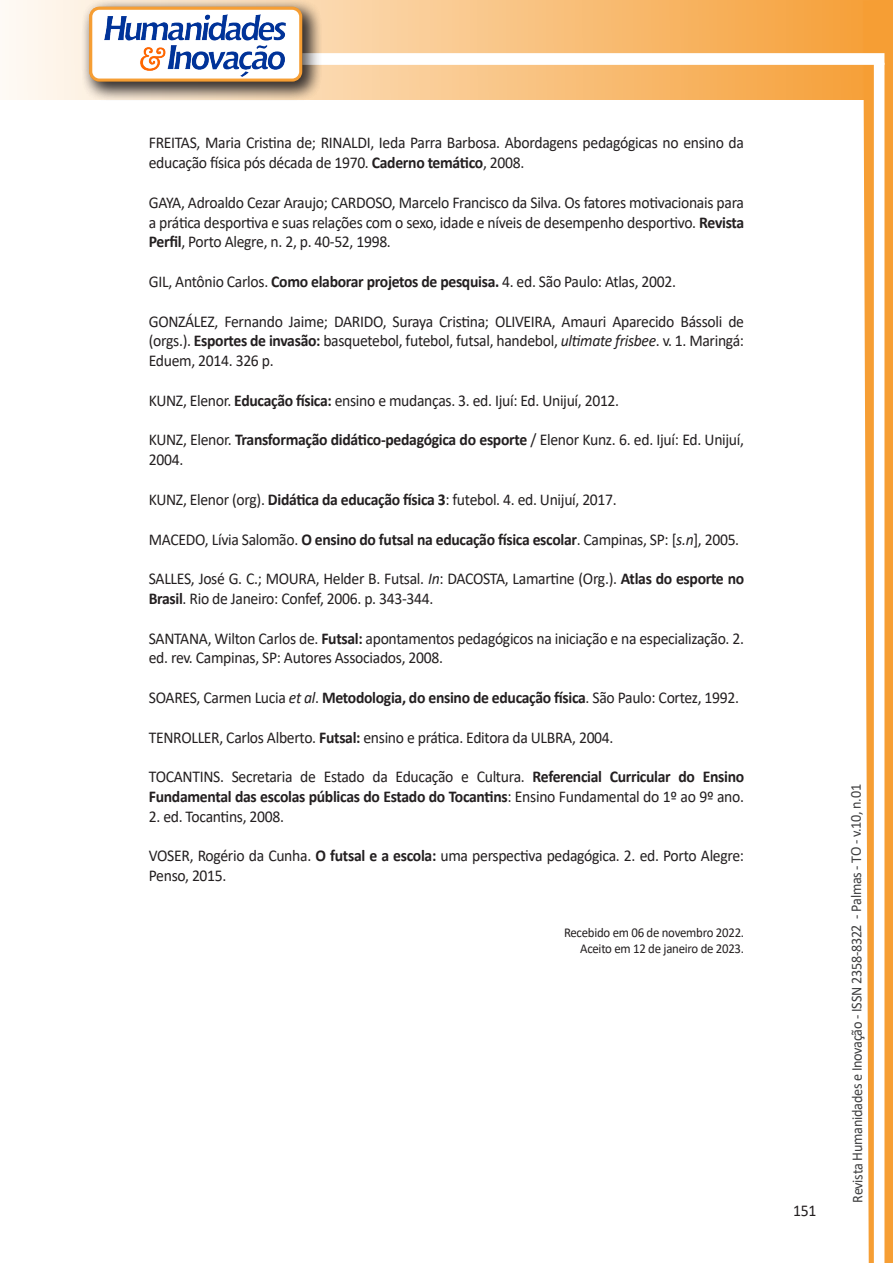
<style>
.page{position:relative;width:893px;height:1263px;background:#fff}
.page>*{position:absolute;margin:0;border:0;box-sizing:border-box;transform-origin:0 0}
.texto{font:16.5px/19.8px "Calibri";letter-spacing:-.02em;color:#231f20;scale:.95 1}
.t1{font:15px "Calibri";letter-spacing:-.025em;color:#3e3e3f;scale:.95 1}
.texto-2{font:13.5px "Calibri";letter-spacing:-.02em;color:#231f20;scale:.95 1}
.s1{font-weight:700}
.s2{font-style:italic}
</style>
<div class="page">
<svg style="left:5px;top:0;width:858px;height:100px"></svg>
<div style="left:302px;top:53px;width:582px;height:12px;background:#fff;border:2px solid #fff"></div>
<svg style="left:863px;top:0;width:30px;height:1263px"></svg>
<div style="left:81px;top:0;width:241px;height:102px;background:#231f20;opacity:.75"></div>
<div style="left:91px;top:8px;width:210px;height:72px;background:#fff;border-radius:9px"></div>
<img style="left:104px;top:14px;width:181px;height:62px">
<div style="left:89px;top:7px;width:213px;height:75px;border:3px solid #f69e34;border-radius:9px"></div>
<p class="texto" style="left:149px;top:133px;width:628px">FREITAS, Maria Cristina de; RINALDI, Ieda Parra Barbosa. Abordagens pedagógicas no ensino da educação física pós década de 1970. <span class="s1">Caderno temático</span>, 2008.</p>
<p class="texto" style="left:149px;top:192px;width:628px;text-align:justify">GAYA, Adroaldo Cezar Araujo; CARDOSO, Marcelo Francisco da Silva. Os fatores motivacionais para a prática desportiva e suas relações com o sexo, idade e níveis de desempenho desportivo. <span class="s1">Revista Perfil</span>, Porto Alegre, n. 2, p. 40-52, 1998.</p>
<p class="texto" style="left:149px;top:271px;width:556px">GIL, Antônio Carlos. <span class="s1">Como elaborar projetos de pesquisa.</span> 4. ed. São Paulo: Atlas, 2002.</p>
<p class="texto" style="left:149px;top:311px;width:628px;text-align:justify">GONZÁLEZ, Fernando Jaime; DARIDO, Suraya Cristina; OLIVEIRA, Amauri Aparecido Bássoli de (orgs.). <span class="s1">Esportes de invasão:</span> basquetebol, futebol, futsal, handebol, <span class="s2">ultimate frisbee</span>. v. 1. Maringá:<br>Eduem, 2014. 326 p.</p>
<p class="texto" style="left:149px;top:390px;width:497px">KUNZ, Elenor. <span class="s1">Educação física:</span> ensino e mudanças. 3. ed. Ijuí: Ed. Unijuí, 2012.</p>
<p class="texto" style="left:149px;top:430px;width:628px">KUNZ, Elenor. <span class="s1">Transformação didático-pedagógica do esporte</span> / Elenor Kunz. 6. ed. Ijuí: Ed. Unijuí,<br>2004.</p>
<p class="texto" style="left:149px;top:489px;width:494px">KUNZ, Elenor (org). <span class="s1">Didática da educação física 3</span>: futebol. 4. ed. Unijuí, 2017.</p>
<p class="texto" style="left:149px;top:529px;width:623px">MACEDO, Lívia Salomão. <span class="s1">O ensino do futsal na educação física escolar</span>. Campinas, SP: [<span class="s2">s.n</span>], 2005.</p>
<p class="texto" style="left:149px;top:568px;width:628px">SALLES, José G. C.; MOURA, Helder B. Futsal. <span class="s2">In</span>: DACOSTA, Lamartine (Org.). <span class="s1">Atlas do esporte no<br>Brasil</span>. Rio de Janeiro: Confef, 2006. p. 343-344.</p>
<p class="texto" style="left:149px;top:628px;width:628px">SANTANA, Wilton Carlos de. <span class="s1">Futsal:</span> apontamentos pedagógicos na iniciação e na especialização. 2. ed. rev. Campinas, SP: Autores Associados, 2008.</p>
<p class="texto" style="left:149px;top:687px;width:623px">SOARES, Carmen Lucia <span class="s2">et al</span>. <span class="s1">Metodologia, do ensino de educação física</span>. São Paulo: Cortez, 1992.</p>
<p class="texto" style="left:149px;top:727px;width:491px">TENROLLER, Carlos Alberto. <span class="s1">Futsal:</span> ensino e prática. Editora da ULBRA, 2004.</p>
<p class="texto" style="left:149px;top:766px;width:628px">TOCANTINS. Secretaria de Estado da Educação e Cultura. <span class="s1">Referencial Curricular do Ensino<br>Fundamental das escolas públicas do Estado do Tocantins</span>: Ensino Fundamental do 1º ao 9º ano.</p>
<p class="texto" style="left:149px;top:806px;width:144px">2. ed. Tocantins, 2008.</p>
<p class="texto" style="left:149px;top:845px;width:628px">VOSER, Rogério da Cunha. <span class="s1">O futsal e a escola:</span> uma perspectiva pedagógica. 2. ed. Porto Alegre:<br>Penso, 2015.</p>
<p class="texto-2" style="left:564px;top:923px;width:191px">Recebido em 06 de novembro 2022.</p>
<p class="texto-2" style="left:580px;top:939px;width:174px">Aceito em 12 de janeiro de 2023.</p>
<p class="texto" style="left:793px;top:1200px;width:26px">151</p>
<p class="t1" style="left:846px;top:1203px;width:442px;rotate:-90deg">Revista Humanidades e Inovação - ISSN 2358-8322 - Palmas - TO - v.10, n.01</p>
</div>
